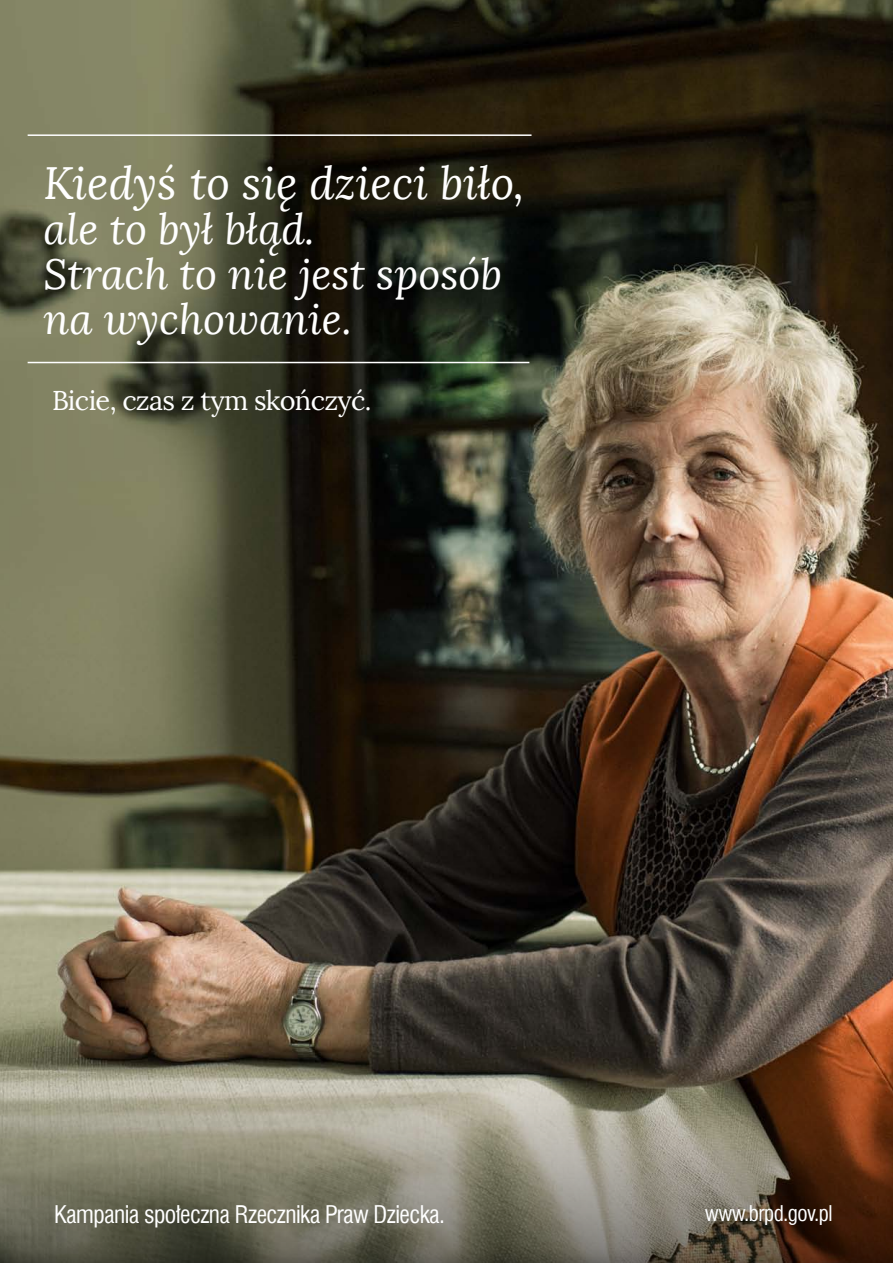
<style>
.page{position:relative;width:893px;height:1263px;background:#fff}
.page>*{position:absolute;margin:0;border:0;box-sizing:border-box;transform-origin:0 0}
.t1{font:italic 45.3px "Lora";color:#fff}
.t2{font:italic 42.15px "Lora";color:#fff}
.t3{font:27.15px "Lora";letter-spacing:-.025em;color:#fff}
.t4{font:23.7px "Swis 721 Cn EU";letter-spacing:-.025em;color:#fff}
.t5{font:21.15px "Swis 721 Cn EU";letter-spacing:-.025em;color:#fff}
</style>
<div class="page">
<img style="left:0;top:0;width:893px;height:1263px">
<svg style="left:1px;top:1038px;width:891px;height:224px;background:#786f5d"></svg>
<hr style="left:28px;top:362px;width:501px;height:1px;background:#fff">
<hr style="left:28px;top:134px;width:503px;height:2px;background:#fff">
<p class="t1" style="left:43px;top:155px;width:482px">Kiedyś to się dzieci biło,</p>
<p class="t2" style="left:43px;top:203px;width:273px">ale to był błąd.</p>
<p class="t2" style="left:43px;top:248px;width:460px">Strach to nie jest sposób</p>
<p class="t2" style="left:43px;top:294px;width:310px">na wychowanie.</p>
<p class="t3" style="left:52px;top:384px;width:321px">Bicie, czas z tym skończyć.</p>
<p class="t4" style="left:54px;top:1198px;width:393px">Kampania społeczna Rzecznika Praw Dziecka.</p>
<p class="t5" style="left:705px;top:1199px;width:129px">www.brpd.gov.pl</p>
</div>
